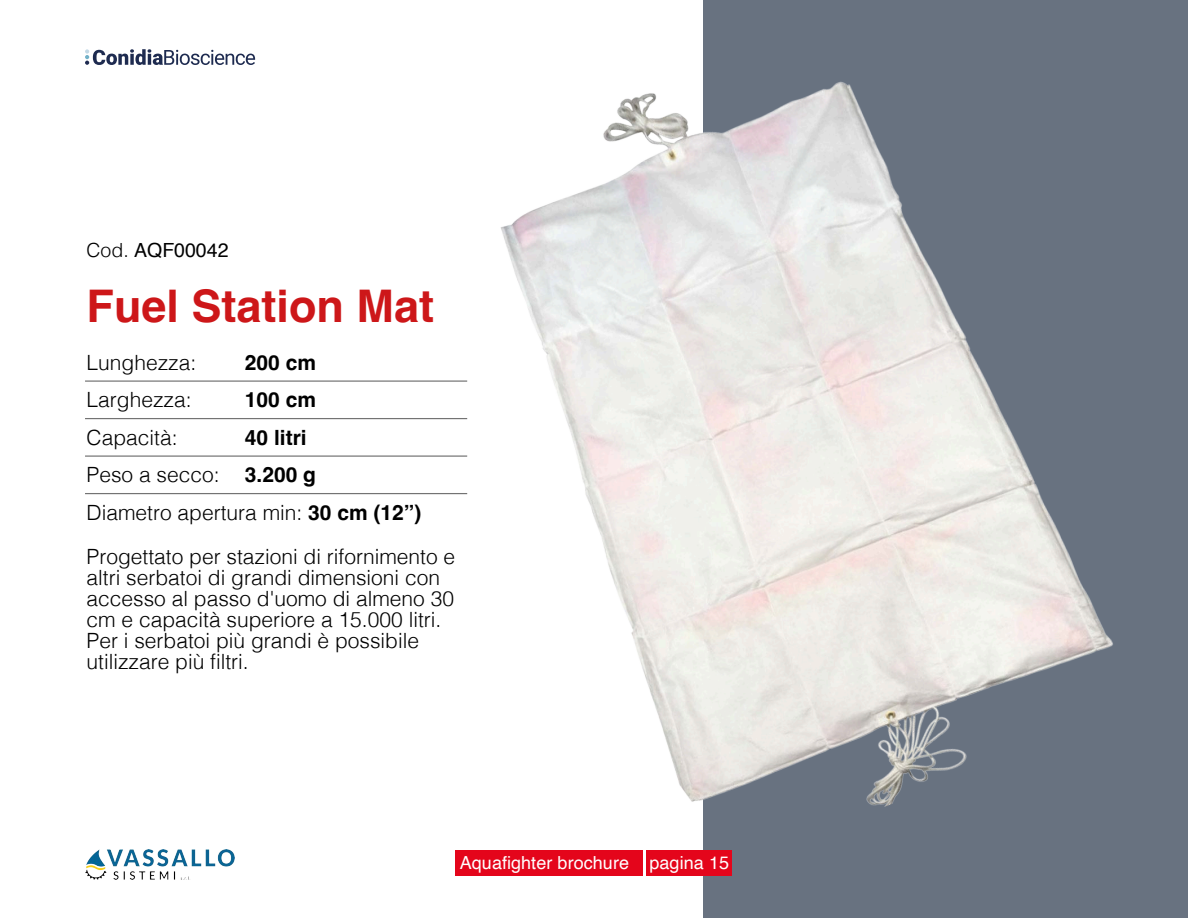
<style>
.page{position:relative;width:1188px;height:918px;background:#fff}
.page>*{position:absolute;margin:0;border:0;box-sizing:border-box;transform-origin:0 0}
.t1{font:700 45px "Helvetica";color:#cd1719}
.t2{font:300 21px "Helvetica";color:#000}
.t3{font:700 21px "Helvetica";color:#000}
.t4{font:19.5px "Helvetica";color:#000}
.t5{font:18px "Helvetica";letter-spacing:.005em;color:#fff}
.s1{font-weight:300}
.s2{font-weight:700}
</style>
<div class="page">
<div style="left:703px;top:0;width:485px;height:918px;background:#687280"></div>
<img style="left:501px;top:81px;width:612px;height:726px">
<svg style="left:85px;top:49px;width:170px;height:16px"></svg>
<hr style="left:85px;top:380px;width:382px;height:2px;background:#737373">
<hr style="left:85px;top:418px;width:382px;height:1px;background:#737373">
<hr style="left:85px;top:455px;width:382px;height:2px;background:#737373">
<hr style="left:85px;top:493px;width:382px;height:1px;background:#737373">
<img style="left:85px;top:850px;width:149px;height:29px">
<div style="left:455px;top:850px;width:188px;height:25px;background:#e4051b"></div>
<div style="left:647px;top:850px;width:85px;height:25px;background:#e4051b"></div>
<p class="t4" style="left:87px;top:242px;width:143px"><span class="s1">Cod.</span> AQF00042</p>
<p class="t1" style="left:87px;top:289px;width:349px">Fuel Station Mat</p>
<p class="t2" style="left:87px;top:355px;width:111px">Lunghezza:</p>
<p class="t3" style="left:245px;top:354px;width:73px">200 cm</p>
<p class="t2" style="left:87px;top:392px;width:107px">Larghezza:</p>
<p class="t3" style="left:245px;top:392px;width:73px">100 cm</p>
<p class="t2" style="left:87px;top:430px;width:93px">Capacità:</p>
<p class="t3" style="left:245px;top:429px;width:63px">40 litri</p>
<p class="t2" style="left:87px;top:467px;width:135px">Peso a secco:</p>
<p class="t3" style="left:245px;top:467px;width:73px">3.200 g</p>
<p class="t2" style="left:87px;top:505px;width:336px">Diametro apertura min: <span class="s2">30 cm (12”)</span></p>
<p class="t2" style="left:87px;top:549px;width:370px">Progettato per stazioni di rifornimento e</p>
<p class="t2" style="left:87px;top:570px;width:355px">altri serbatoi di grandi dimensioni con</p>
<p class="t2" style="left:87px;top:591px;width:369px">accesso al passo d'uomo di almeno 30</p>
<p class="t2" style="left:87px;top:612px;width:356px">cm e capacità superiore a 15.000 litri.</p>
<p class="t2" style="left:87px;top:633px;width:334px">Per i serbatoi più grandi è possibile</p>
<p class="t2" style="left:87px;top:654px;width:164px">utilizzare più filtri.</p>
<p class="t5" style="left:460px;top:855px;width:271px">Aquafighter brochure pagina 15</p>
</div>
